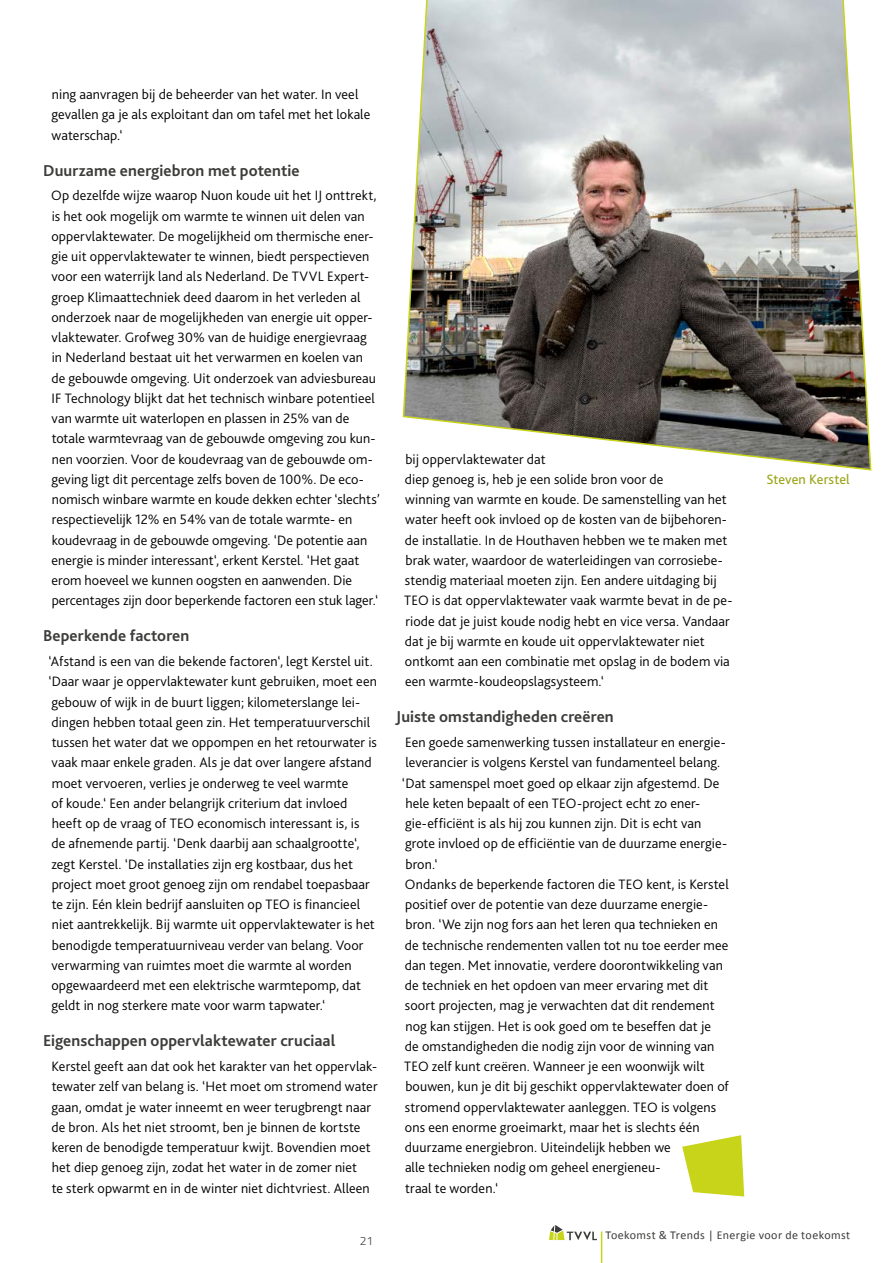
<style>
.page{position:relative;width:893px;height:1263px;background:#fff}
.page>*{position:absolute;margin:0;border:0;box-sizing:border-box;transform-origin:0 0}
.t1{font:700 16.5px "Bliss 2";letter-spacing:.005em;color:#3c3c3b}
.t2{font:300 14.25px/20.2px "Bliss 2";letter-spacing:.005em;color:#000}
.t3{font:14.25px "Bliss 2";letter-spacing:-.005em;color:#9aa416}
.t4{font:12px "Calibri";letter-spacing:.03em;color:#3c3c3b}
.t5{font:300 12px "Titillium Web";color:#3c3c3b}
</style>
<div class="page">
<svg style="left:549px;top:1225px;width:48px;height:15px"></svg>
<hr style="left:601px;top:1231px;width:1px;height:32px;background:#c8d419">
<img style="left:402px;top:0;width:470px;height:471px">
<svg style="left:682px;top:1135px;width:62px;height:61px"></svg>
<p class="t2" style="left:51px;top:84px;width:320px">ning aanvragen bij de beheerder van het water. In veel gevallen ga je als exploitant dan om tafel met het lokale waterschap.‘</p>
<p class="t1" style="left:43px;top:160px;width:258px">Duurzame energiebron met potentie</p>
<p class="t2" style="left:51px;top:185px;width:330px">Op dezelfde wijze waarop Nuon koude uit het IJ onttrekt, is het ook mogelijk om warmte te winnen uit delen van oppervlaktewater. De mogelijkheid om thermische ener&shy;gie uit oppervlaktewater te winnen, biedt perspectieven voor een waterrijk land als Nederland. De TVVL Expert&shy;groep Klimaattechniek deed daarom in het verleden al onderzoek naar de mogelijkheden van energie uit opper&shy;vlaktewater. Grofweg 30% van de huidige energievraag in Nederland bestaat uit het verwarmen en koelen van<br>de gebouwde omgeving. Uit onderzoek van adviesbureau IF Technology blijkt dat het technisch winbare potentieel van warmte uit waterlopen en plassen in 25% van de totale warmtevraag van de gebouwde omgeving zou kun&shy;nen voorzien. Voor de koudevraag van de gebouwde om&shy;geving ligt dit percentage zelfs boven de 100%. De eco&shy;nomisch winbare warmte en koude dekken echter ‘slechts’ respectievelijk 12% en 54% van de totale warmte- en koudevraag in de gebouwde omgeving. ‘De potentie aan energie is minder interessant‘, erkent Kerstel. ‘Het gaat erom hoeveel we kunnen oogsten en aanwenden. Die percentages zijn door beperkende factoren een stuk lager.‘</p>
<p class="t1" style="left:43px;top:626px;width:148px">Beperkende factoren</p>
<p class="t2" style="left:48px;top:651px;width:330px">‘Afstand is een van die bekende factoren‘, legt Kerstel uit. ‘Daar waar je oppervlaktewater kunt gebruiken, moet een gebouw of wijk in de buurt liggen; kilometerslange lei&shy;dingen hebben totaal geen zin. Het temperatuurverschil tussen het water dat we oppompen en het retourwater is vaak maar enkele graden. Als je dat over langere afstand moet vervoeren, verlies je onderweg te veel warmte<br>of koude.‘ Een ander belangrijk criterium dat invloed heeft op de vraag of TEO economisch interessant is, is<br>de afnemende partij. ‘Denk daarbij aan schaalgrootte‘, zegt Kerstel. ‘De installaties zijn erg kostbaar, dus het project moet groot genoeg zijn om rendabel toepasbaar te zijn. Eén klein bedrijf aansluiten op TEO is financieel niet aantrekkelijk. Bij warmte uit oppervlaktewater is het benodigde temperatuurniveau verder van belang. Voor verwarming van ruimtes moet die warmte al worden opgewaardeerd met een elektrische warmtepomp, dat geldt in nog sterkere mate voor warm tapwater.‘</p>
<p class="t1" style="left:43px;top:1031px;width:294px">Eigenschappen oppervlaktewater cruciaal</p>
<p class="t2" style="left:51px;top:1056px;width:328px">Kerstel geeft aan dat ook het karakter van het oppervlak&shy;tewater zelf van belang is. ‘Het moet om stromend water gaan, omdat je water inneemt en weer terugbrengt naar de bron. Als het niet stroomt, ben je binnen de kortste keren de benodigde temperatuur kwijt. Bovendien moet het diep genoeg zijn, zodat het water in de zomer niet<br>te sterk opwarmt en in de winter niet dichtvriest. Alleen</p>
<p class="t5" style="left:360px;top:1232px;width:15px">21</p>
<p class="t2" style="left:404px;top:448px;width:330px">bij oppervlaktewater dat<br>diep genoeg is, heb je een solide bron voor de<br>winning van warmte en koude. De samenstelling van het water heeft ook invloed op de kosten van de bijbehoren&shy;de installatie. In de Houthaven hebben we te maken met brak water, waardoor de waterleidingen van corrosiebe&shy;stendig materiaal moeten zijn. Een andere uitdaging bij TEO is dat oppervlaktewater vaak warmte bevat in de pe&shy;riode dat je juist koude nodig hebt en vice versa. Vandaar dat je bij warmte en koude uit oppervlaktewater niet ontkomt aan een combinatie met opslag in de bodem via een warmte-koudeopslagsysteem.‘</p>
<p class="t1" style="left:396px;top:707px;width:220px">Juiste omstandigheden creëren</p>
<p class="t2" style="left:402px;top:732px;width:328px">Een goede samenwerking tussen installateur en energie&shy;leverancier is volgens Kerstel van fundamenteel belang. ‘Dat samenspel moet goed op elkaar zijn afgestemd. De hele keten bepaalt of een TEO-project echt zo ener&shy;gie-efficiënt is als hij zou kunnen zijn. Dit is echt van grote invloed op de efficiëntie van de duurzame energie&shy;bron.‘<br>Ondanks de beperkende factoren die TEO kent, is Kerstel positief over de potentie van deze duurzame energie&shy;bron. ‘We zijn nog fors aan het leren qua technieken en de technische rendementen vallen tot nu toe eerder mee dan tegen. Met innovatie, verdere doorontwikkeling van de techniek en het opdoen van meer ervaring met dit soort projecten, mag je verwachten dat dit rendement nog kan stijgen. Het is ook goed om te beseffen dat je<br>de omstandigheden die nodig zijn voor de winning van TEO zelf kunt creëren. Wanneer je een woonwijk wilt bouwen, kun je dit bij geschikt oppervlaktewater doen of stromend oppervlaktewater aanleggen. TEO is volgens ons een enorme groeimarkt, maar het is slechts één duurzame energiebron. Uiteindelijk hebben we<br>alle technieken nodig om geheel energieneu-<br>traal te worden.‘</p>
<p class="t3" style="left:766px;top:470px;width:85px">Steven Kerstel</p>
<p class="t4" style="left:605px;top:1227px;width:246px">Toekomst &amp; Trends | Energie voor de toekomst</p>
</div>
